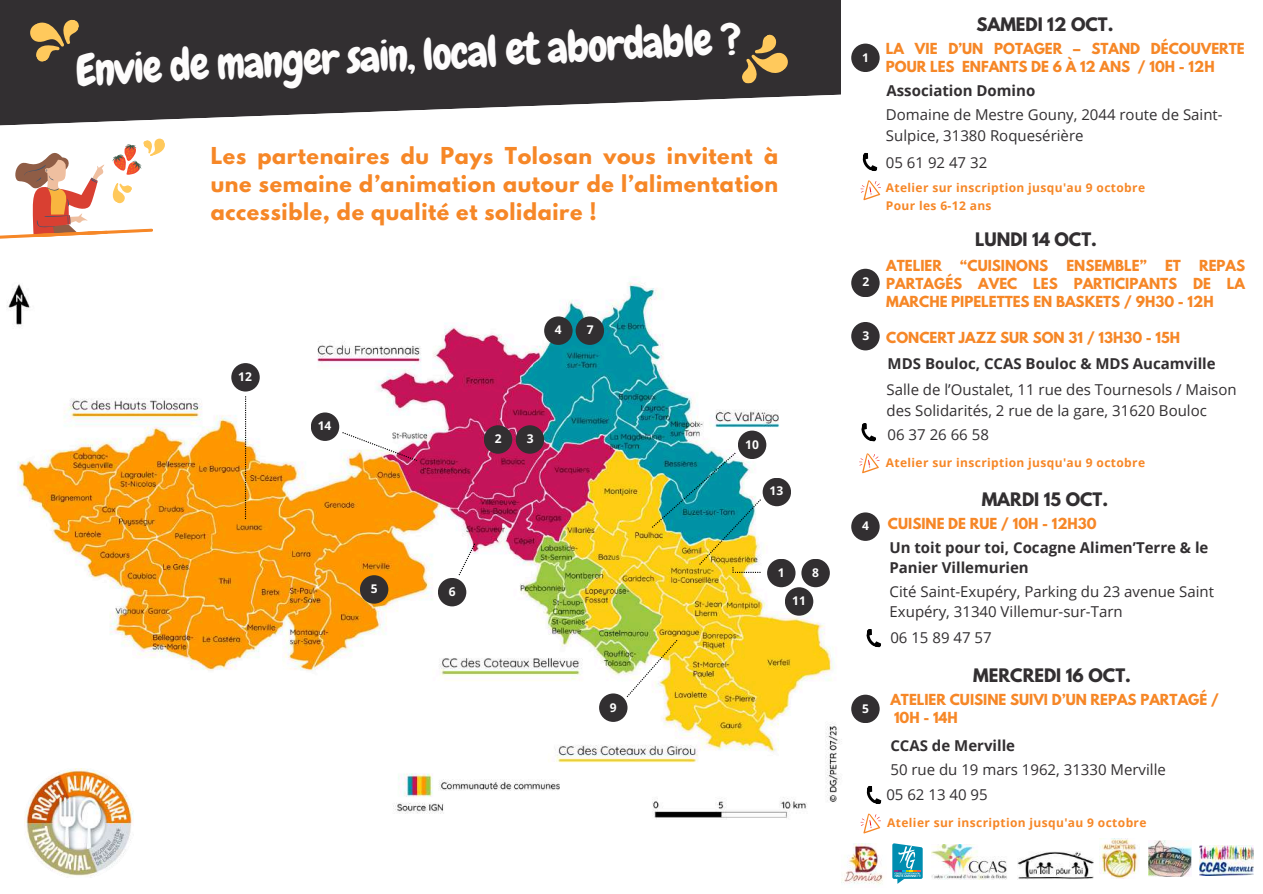
<style>
.page{position:relative;width:1263px;height:894px;background:#fff}
.page>*{position:absolute;margin:0;border:0;box-sizing:border-box;transform-origin:0 0}
.t1{font:43.5px "Chewy";color:#fdfcfc}
.t2{font:700 20.7px/28.2px "League Spartan";letter-spacing:.03em;color:#f68727;text-align:justify}
.t3{font:700 16.5px "League Spartan";color:#322f31}
.t4{font:15px/20.2px "Open Sans";color:#322f31}
.t5{font:700 15px/20.2px "Open Sans";color:#322f31}
.t6{font:700 13.5px/18px "League Spartan";color:#f68727}
.t7{font:700 12px/18px "Open Sans";letter-spacing:.03em;color:#f68727}
.t8{font:700 12px "Open Sans";color:#fff}
</style>
<div class="page">
<svg style="left:0;top:0;width:841px;height:126px;background:#4d4a4c"></svg>
<img style="left:7px;top:281px;width:833px;height:538px">
<svg style="left:0;top:138px;width:165px;height:101px"></svg>
<svg style="left:24px;top:16px;width:56px;height:48px;background:#76623f"></svg>
<svg style="left:741px;top:32px;width:53px;height:52px;background:#74603e"></svg>
<div style="left:851px;top:44px;width:29px;height:28px;background:#322f31;border-radius:50%"></div>
<div style="left:851px;top:269px;width:29px;height:28px;background:#322f31;border-radius:50%"></div>
<div style="left:851px;top:512px;width:29px;height:28px;background:#322f31;border-radius:50%"></div>
<div style="left:851px;top:322px;width:29px;height:28px;background:#322f31;border-radius:50%"></div>
<div style="left:767px;top:558px;width:28px;height:29px;background:#322f31;border-radius:50%"></div>
<div style="left:484px;top:425px;width:28px;height:28px;background:#322f31;border-radius:50%"></div>
<div style="left:516px;top:425px;width:28px;height:28px;background:#322f31;border-radius:50%"></div>
<div style="left:544px;top:316px;width:29px;height:29px;background:#322f31;border-radius:50%"></div>
<div style="left:360px;top:575px;width:28px;height:28px;background:#322f31;border-radius:50%"></div>
<div style="left:438px;top:577px;width:28px;height:29px;background:#322f31;border-radius:50%"></div>
<div style="left:576px;top:316px;width:28px;height:29px;background:#322f31;border-radius:50%"></div>
<div style="left:801px;top:558px;width:29px;height:29px;background:#322f31;border-radius:50%"></div>
<div style="left:599px;top:693px;width:28px;height:28px;background:#322f31;border-radius:50%"></div>
<div style="left:738px;top:430px;width:28px;height:29px;background:#322f31;border-radius:50%"></div>
<div style="left:785px;top:587px;width:28px;height:28px;background:#322f31;border-radius:50%"></div>
<div style="left:231px;top:363px;width:29px;height:28px;background:#322f31;border-radius:50%"></div>
<div style="left:763px;top:477px;width:28px;height:29px;background:#322f31;border-radius:50%"></div>
<div style="left:311px;top:412px;width:28px;height:29px;background:#322f31;border-radius:50%"></div>
<svg style="left:245px;top:396px;width:1px;height:123px"></svg>
<svg style="left:459px;top:543px;width:16px;height:32px"></svg>
<svg style="left:342px;top:432px;width:75px;height:29px"></svg>
<svg style="left:627px;top:639px;width:50px;height:58px"></svg>
<img style="left:652px;top:452px;width:109px;height:120px">
<img style="left:842px;top:843px;width:41px;height:41px">
<svg style="left:892px;top:843px;width:31px;height:40px"></svg>
<img style="left:931px;top:844px;width:76px;height:34px">
<img style="left:1100px;top:838px;width:39px;height:40px">
<img style="left:1149px;top:840px;width:42px;height:36px">
<div style="left:851px;top:694px;width:29px;height:29px;background:#322f31;border-radius:50%"></div>
<img style="left:1017px;top:851px;width:77px;height:27px">
<img style="left:1200px;top:845px;width:54px;height:30px">
<svg style="left:862px;top:152px;width:16px;height:19px"></svg>
<svg style="left:861px;top:423px;width:15px;height:19px"></svg>
<svg style="left:866px;top:629px;width:15px;height:19px"></svg>
<svg style="left:860px;top:180px;width:21px;height:20px"></svg>
<svg style="left:859px;top:453px;width:20px;height:20px"></svg>
<svg style="left:866px;top:786px;width:16px;height:18px"></svg>
<svg style="left:860px;top:813px;width:21px;height:20px"></svg>
<img style="left:24px;top:768px;width:110px;height:108px">
<h1 class="t1" style="left:74px;top:45px;width:668px;rotate:-3deg">Envie de manger sain, local et abordable ?</h1>
<h2 class="t2" style="left:211px;top:144px;width:569px">Les partenaires du Pays Tolosan vous invitent à une semaine d’animation autour de l’alimentation accessible, de qualité et solidaire !</h2>
<p class="t8" style="left:238px;top:367px;width:15px">12</p>
<p class="t8" style="left:318px;top:417px;width:15px">14</p>
<p class="t8" style="left:555px;top:321px;width:8px">4</p>
<p class="t8" style="left:587px;top:321px;width:8px">7</p>
<p class="t8" style="left:495px;top:430px;width:8px">2</p>
<p class="t8" style="left:527px;top:430px;width:8px">3</p>
<p class="t8" style="left:371px;top:580px;width:8px">5</p>
<p class="t8" style="left:449px;top:583px;width:8px">6</p>
<p class="t8" style="left:610px;top:698px;width:8px">9</p>
<p class="t8" style="left:745px;top:436px;width:15px">10</p>
<p class="t8" style="left:770px;top:482px;width:15px">13</p>
<p class="t8" style="left:778px;top:564px;width:8px">1</p>
<p class="t8" style="left:792px;top:592px;width:15px">11</p>
<p class="t8" style="left:812px;top:564px;width:8px">8</p>
<p class="t8" style="left:862px;top:49px;width:8px">1</p>
<p class="t8" style="left:862px;top:273px;width:8px">2</p>
<p class="t8" style="left:862px;top:326px;width:8px">3</p>
<p class="t8" style="left:862px;top:517px;width:8px">4</p>
<p class="t8" style="left:862px;top:699px;width:8px">5</p>
<p class="t3" style="left:976px;top:16px;width:139px">SAMEDI 12 OCT.</p>
<p class="t6" style="left:886px;top:41px;width:360px">LA VIE D’UN POTAGER – STAND DÉCOUVERTE<br>POUR LES ENFANTS DE 6 À 12 ANS / 10H - 12H</p>
<p class="t5" style="left:886px;top:80px;width:150px">Association Domino</p>
<p class="t4" style="left:886px;top:104px;width:338px">Domaine de Mestre Gouny, 2044 route de Saint-<br>Sulpice, 31380 Roquesérière</p>
<p class="t4" style="left:886px;top:152px;width:103px">05 61 92 47 32</p>
<p class="t7" style="left:886px;top:178px;width:261px">Atelier sur inscription jusqu'au 9 octobre<br>Pour les 6-12 ans</p>
<p class="t3" style="left:975px;top:230px;width:123px">LUNDI 14 OCT.</p>
<p class="t6" style="left:886px;top:258px;width:57px">ATELIER</p>
<p class="t6" style="left:960px;top:258px;width:90px">“CUISINONS</p>
<p class="t6" style="left:1066px;top:258px;width:82px">ENSEMBLE”</p>
<p class="t6" style="left:1165px;top:258px;width:17px">ET</p>
<p class="t6" style="left:886px;top:258px;width:360px;text-align:justify;text-indent:313px">REPAS PARTAGÉS AVEC LES PARTICIPANTS DE LA MARCHE PIPELETTES EN BASKETS / 9H30 - 12H</p>
<p class="t6" style="left:886px;top:330px;width:295px">CONCERT JAZZ SUR SON 31 / 13H30 - 15H</p>
<p class="t5" style="left:888px;top:353px;width:330px">MDS Bouloc, CCAS Bouloc &amp; MDS Aucamville</p>
<p class="t4" style="left:886px;top:379px;width:352px">Salle de l’Oustalet, 11 rue des Tournesols / Maison des Solidarités, 2 rue de la gare, 31620 Bouloc</p>
<p class="t4" style="left:888px;top:424px;width:103px">06 37 26 66 58</p>
<p class="t7" style="left:886px;top:453px;width:261px">Atelier sur inscription jusqu'au 9 octobre</p>
<p class="t3" style="left:982px;top:491px;width:128px">MARDI 15 OCT.</p>
<p class="t6" style="left:888px;top:516px;width:210px">CUISINE DE RUE / 10H - 12H30</p>
<p class="t5" style="left:889px;top:536px;width:321px">Un toit pour toi, Cocagne Alimen’Terre &amp; le<br>Panier Villemurien</p>
<p class="t4" style="left:890px;top:581px;width:326px">Cité Saint-Exupéry, Parking du 23 avenue Saint<br>Exupéry, 31340 Villemur-sur-Tarn</p>
<p class="t4" style="left:890px;top:627px;width:103px">06 15 89 47 57</p>
<p class="t3" style="left:973px;top:666px;width:159px">MERCREDI 16 OCT.</p>
<p class="t6" style="left:890px;top:691px;width:330px">ATELIER CUISINE SUIVI D’UN REPAS PARTAGÉ /<br>10H - 14H</p>
<p class="t5" style="left:890px;top:735px;width:126px">CCAS de Merville</p>
<p class="t4" style="left:886px;top:756px;width:281px;line-height:25px">50 rue du 19 mars 1962, 31330 Merville<br>05 62 13 40 95</p>
<p class="t7" style="left:887px;top:813px;width:261px">Atelier sur inscription jusqu'au 9 octobre</p>
</div>
